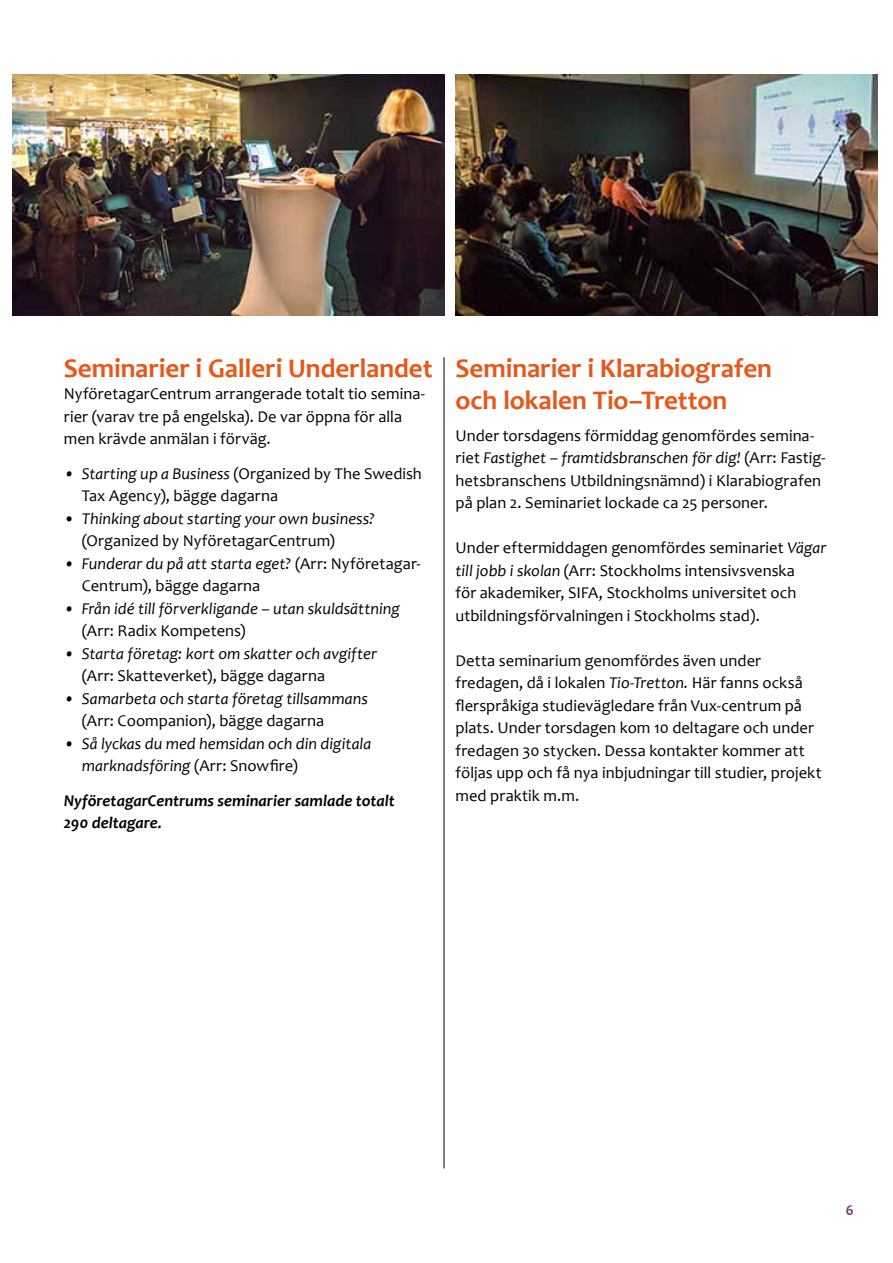
<style>
.page{position:relative;width:893px;height:1263px;background:#fff}
.page>*{position:absolute;margin:0;border:0;box-sizing:border-box;transform-origin:0 0}
.t1{font:700 27px/32.4px "Candara";letter-spacing:-.005em;color:#e85619}
.t2{font:16.5px/22.5px "Candara";letter-spacing:.005em;color:#000}
.t3{font:italic 16.5px/22.5px "Candara";color:#000}
.t4{font:italic 700 16.5px/22.5px "Candara";color:#000}
.t5{font:700 15px "Candara";color:#79347a}
.s1{font-style:italic}
.s2{font-style:normal}
</style>
<div class="page">
<hr style="left:444px;top:357px;width:1px;height:811px;background:#000">
<img style="left:13px;top:74px;width:431px;height:241px">
<img style="left:455px;top:74px;width:422px;height:241px">
<h1 class="t1" style="left:64px;top:351px;width:370px">Seminarier i Galleri Underlandet</h1>
<p class="t2" style="left:64px;top:382px;width:363px">NyföretagarCentrum arrangerade totalt tio semina&shy;rier (varav tre på engelska). De var öppna för alla men krävde anmälan i förväg.</p>
<p class="t2" style="left:82px;top:462px;width:342px;text-indent:-18px"><span class="s1">• Starting up a Business</span> (Organized by The Swedish<br>Tax Agency), bägge dagarna</p>
<p class="t3" style="left:82px;top:507px;width:295px;text-indent:-18px"><span class="s2">•</span> Thinking about starting your own business? <span class="s2">(Organized by NyföretagarCentrum)</span></p>
<p class="t2" style="left:82px;top:552px;width:340px;text-indent:-18px"><span class="s1">• Funderar du på att starta eget?</span> (Arr: Nyföretagar-<br>Centrum), bägge dagarna</p>
<p class="t3" style="left:64px;top:597px;width:338px">• Från idé till förverkligande – utan skuldsättning</p>
<p class="t2" style="left:82px;top:620px;width:165px">(Arr: Radix Kompetens)</p>
<p class="t3" style="left:64px;top:642px;width:315px">• Starta företag: kort om skatter och avgifter</p>
<p class="t2" style="left:82px;top:665px;width:245px">(Arr: Skatteverket), bägge dagarna</p>
<p class="t3" style="left:64px;top:687px;width:306px">• Samarbeta och starta företag tillsammans</p>
<p class="t2" style="left:82px;top:710px;width:244px">(Arr: Coompanion), bägge dagarna</p>
<p class="t3" style="left:82px;top:732px;width:291px;text-indent:-18px">• Så lyckas du med hemsidan och din digitala marknadsföring <span class="s2">(Arr: Snowfire)</span></p>
<p class="t4" style="left:64px;top:789px;width:333px">NyföretagarCentrums seminarier samlade totalt<br>290 deltagare.</p>
<h1 class="t1" style="left:455px;top:351px;width:318px">Seminarier i Klarabiografen och lokalen Tio–Tretton</h1>
<p class="t2" style="left:455px;top:424px;width:371px">Under torsdagens förmiddag genomfördes semina&shy;riet <span class="s1">Fastighet – framtidsbranschen för dig!</span> (Arr: Fastig&shy;hetsbranschens Utbildningsnämnd) i Klarabiografen på plan 2. Seminariet lockade ca 25 personer.</p>
<p class="t2" style="left:455px;top:536px;width:372px">Under eftermiddagen genomfördes seminariet <span class="s1">Vägar till jobb i skolan</span> (Arr: Stockholms intensivsvenska<br>för akademiker, SIFA, Stockholms universitet och utbildningsförvalningen i Stockholms stad).</p>
<p class="t2" style="left:455px;top:649px;width:368px">Detta seminarium genomfördes även under fredagen, då i lokalen <span class="s1">Tio-Tretton.</span> Här fanns också flerspråkiga studievägledare från Vux-centrum på plats. Under torsdagen kom 10 deltagare och under fredagen 30 stycken. Dessa kontakter kommer att följas upp och få nya inbjudningar till studier, projekt med praktik m.m.</p>
<p class="t5" style="left:846px;top:1201px;width:9px">6</p>
</div>
